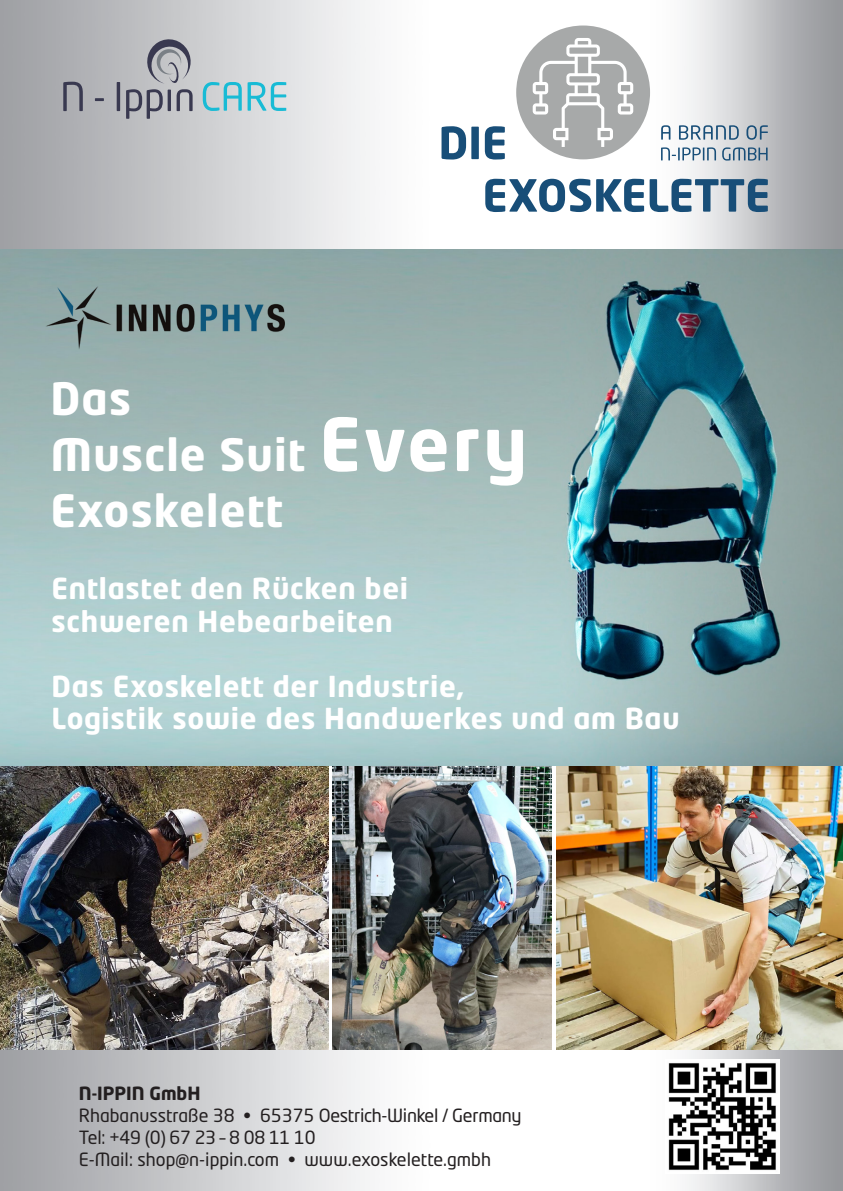
<style>
.page{position:relative;width:843px;height:1191px;background:#fff}
.page>*{position:absolute;margin:0;border:0;box-sizing:border-box;transform-origin:0 0}
.t1{font:700 44px "Neo Tech Pro";letter-spacing:.025em;color:#fff}
.t2{font:700 28.6px "Neo Tech Pro";letter-spacing:.025em;color:#fff}
.t3{font:18px "Neo Tech Pro";letter-spacing:-.02em;color:#231f20}
.t4{font:18px "Neo Tech Pro";color:#231f20}
.t5{font:700 18px "Neo Tech Pro";color:#231f20}
.s1{font-size:72px}
</style>
<div class="page">
<img style="left:0;top:248px;width:843px;height:518px">
<img style="left:0;top:0;width:843px;height:248px">
<img style="left:0;top:1049px;width:843px;height:142px">
<svg style="left:203px;top:82px;width:83px;height:29px;background:#94ced8"></svg>
<svg style="left:63px;top:36px;width:130px;height:83px;background:#a6a7ad"></svg>
<svg style="left:485px;top:179px;width:283px;height:33px"></svg>
<svg style="left:441px;top:126px;width:64px;height:33px"></svg>
<div style="left:516px;top:26px;width:134px;height:133px;background:#a7a9a9;border-radius:50%"></div>
<svg style="left:533px;top:38px;width:100px;height:109px"></svg>
<div style="left:568px;top:75px;width:30px;height:9px;background:#a7a9a9;border-radius:2px"></div>
<div style="left:566px;top:73px;width:34px;height:12px;border:3px solid #fff;border-radius:2px"></div>
<div style="left:568px;top:46px;width:30px;height:9px;background:#a7a9a9;border-radius:2px"></div>
<div style="left:566px;top:44px;width:34px;height:13px;border:3px solid #fff;border-radius:2px"></div>
<svg style="left:661px;top:147px;width:106px;height:14px"></svg>
<svg style="left:661px;top:125px;width:107px;height:15px"></svg>
<img style="left:665px;top:1059px;width:114px;height:114px">
<img style="left:38px;top:266px;width:257px;height:98px">
<img style="left:0;top:766px;width:328px;height:283px">
<img style="left:556px;top:766px;width:287px;height:283px">
<img style="left:333px;top:766px;width:219px;height:283px">
<p class="t1" style="left:51px;top:370px;width:82px">Das</p>
<p class="t1" style="left:51px;top:426px;width:478px">Muscle Suit <span class="s1">Every</span></p>
<p class="t1" style="left:51px;top:482px;width:234px">Exoskelett</p>
<p class="t2" style="left:52px;top:570px;width:358px">Entlastet den Rücken bei</p>
<p class="t2" style="left:52px;top:603px;width:343px">schweren Hebearbeiten</p>
<p class="t2" style="left:52px;top:668px;width:414px">Das Exoskelett der Industrie,</p>
<p class="t2" style="left:52px;top:700px;width:629px">Logistik sowie des Handwerkes und am Bau</p>
<p class="t5" style="left:79px;top:1081px;width:123px">N-IPPIN GmbH</p>
<p class="t3" style="left:79px;top:1104px;width:444px">Rhabanusstraße 38 • 65375 Oestrich-Winkel / Germany</p>
<p class="t3" style="left:79px;top:1126px;width:238px">Tel: +49 (0) 67 23 – 8 08 11 10</p>
<p class="t4" style="left:79px;top:1148px;width:414px">E-Mail: shop@n-ippin.com • www.exoskelette.gmbh</p>
</div>
